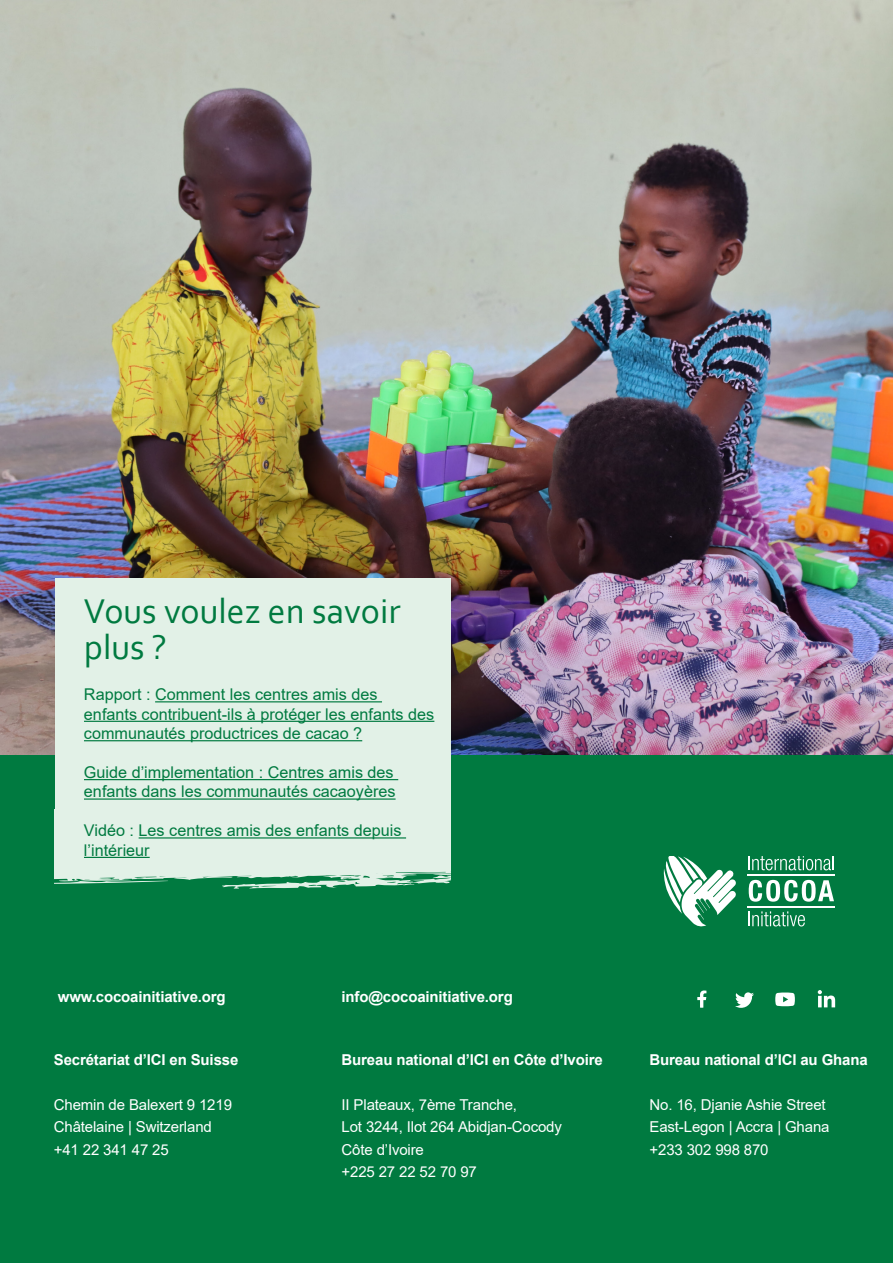
<style>
.page{position:relative;width:893px;height:1263px;background:#fff}
.page>*{position:absolute;margin:0;border:0;box-sizing:border-box;transform-origin:0 0}
.t1{font:36px/36px "Corbel";color:#007a40}
.t2{font:16.2px/19.5px "Arial";color:#007a40}
.t3{font:15px/22.5px "Arial";letter-spacing:-.01em;color:#fff}
.t4{font:700 15px "Arial";letter-spacing:-.01em;color:#fff}
</style>
<div class="page">
<div style="left:1px;top:661px;width:892px;height:602px;background:#007a40"></div>
<svg style="left:697px;top:990px;width:10px;height:18px"></svg>
<svg style="left:735px;top:992px;width:19px;height:16px"></svg>
<svg style="left:775px;top:992px;width:20px;height:14px"></svg>
<svg style="left:818px;top:990px;width:17px;height:17px"></svg>
<img style="left:1px;top:0;width:892px;height:755px">
<svg style="left:55px;top:842px;width:395px;height:46px;background:#bbdcca"></svg>
<svg style="left:664px;top:856px;width:72px;height:70px"></svg>
<svg style="left:749px;top:856px;width:85px;height:14px"></svg>
<svg style="left:749px;top:880px;width:85px;height:22px"></svg>
<svg style="left:749px;top:911px;width:56px;height:15px"></svg>
<hr style="left:747px;top:874px;width:88px;height:2px;background:#fff">
<hr style="left:747px;top:906px;width:88px;height:1px;background:#fff">
<div style="left:55px;top:578px;width:395px;height:264px;background:#e2f1e7"></div>
<hr style="left:155px;top:701px;width:227px;height:1px;background:#007a40">
<hr style="left:84px;top:721px;width:350px;height:1px;background:#007a40">
<hr style="left:84px;top:740px;width:278px;height:1px;background:#007a40">
<hr style="left:84px;top:779px;width:314px;height:1px;background:#007a40">
<hr style="left:84px;top:798px;width:312px;height:2px;background:#007a40">
<hr style="left:139px;top:837px;width:267px;height:1px;background:#007a40">
<hr style="left:84px;top:857px;width:66px;height:1px;background:#007a40">
<h1 class="t1" style="left:84px;top:592px;width:318px">Vous voulez en savoir plus ?</h1>
<p class="t2" style="left:84px;top:685px;width:352px">Rapport : Comment les centres amis des enfants contribuent-ils à protéger les enfants des communautés productrices de cacao ?</p>
<p class="t2" style="left:84px;top:762px;width:313px">Guide d’implementation : Centres amis des enfants dans les communautés cacaoyères</p>
<p class="t2" style="left:84px;top:821px;width:319px">Vidéo : Les centres amis des enfants depuis l’intérieur</p>
<p class="t4" style="left:58px;top:986px;width:169px">www.cocoainitiative.org</p>
<p class="t4" style="left:342px;top:986px;width:173px">info@cocoainitiative.org</p>
<p class="t4" style="left:54px;top:1049px;width:186px">Secrétariat d’ICI en Suisse</p>
<p class="t3" style="left:54px;top:1093px;width:180px">Chemin de Balexert 9 1219<br>Châtelaine | Switzerland +41 22 341 47 25</p>
<p class="t4" style="left:342px;top:1049px;width:263px">Bureau national d’ICI en Côte d’Ivoire</p>
<p class="t3" style="left:342px;top:1093px;width:222px">II Plateaux, 7ème Tranche,<br>Lot 3244, Ilot 264 Abidjan-Cocody<br>Côte d’Ivoire<br>+225 27 22 52 70 97</p>
<p class="t4" style="left:649px;top:1049px;width:220px">Bureau national d’ICI au Ghana</p>
<p class="t3" style="left:649px;top:1093px;width:181px">No. 16, Djanie Ashie Street<br>East-Legon | Accra | Ghana +233 302 998 870</p>
</div>
